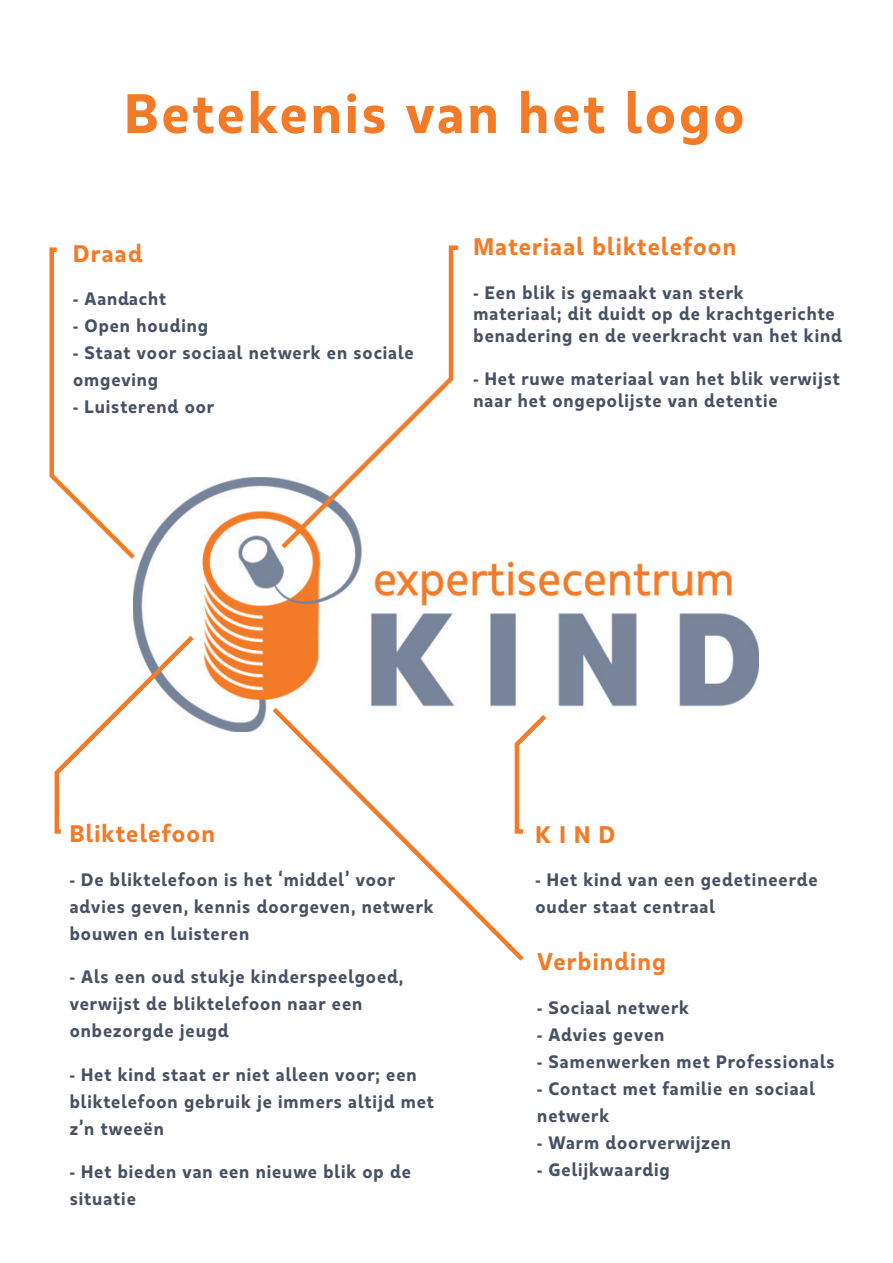
<style>
.page{position:relative;width:893px;height:1263px;background:#fff}
.page>*{position:absolute;margin:0;border:0;box-sizing:border-box;transform-origin:0 0}
.t1{font:800 55.5px "Urbani";letter-spacing:.05em;color:#f37b27}
.t2{font:800 24px "Urbani";letter-spacing:.05em;color:#f37b27}
.t3{font:800 18px/27px "Urbani";letter-spacing:.05em;color:#475163}
</style>
<div class="page">
<img style="left:134px;top:478px;width:625px;height:253px">
<svg style="left:277px;top:245px;width:186px;height:308px"></svg>
<svg style="left:54px;top:631px;width:144px;height:203px"></svg>
<svg style="left:49px;top:247px;width:91px;height:317px"></svg>
<svg style="left:528px;top:710px;width:23px;height:27px"></svg>
<svg style="left:268px;top:703px;width:260px;height:258px"></svg>
<h1 class="t1" style="left:124px;top:79px;width:622px">Betekenis van het logo</h1>
<h2 class="t2" style="left:73px;top:239px;width:71px">Draad</h2>
<p class="t3" style="left:73px;top:286px;width:95px">- Aandacht</p>
<p class="t3" style="left:73px;top:313px;width:136px">- Open houding</p>
<p class="t3" style="left:73px;top:340px;width:342px">- Staat voor sociaal netwerk en sociale omgeving</p>
<p class="t3" style="left:73px;top:394px;width:142px">- Luisterend oor</p>
<h2 class="t2" style="left:474px;top:232px;width:264px">Materiaal bliktelefoon</h2>
<p class="t3" style="left:474px;top:282px;width:370px;line-height:21.6px">- Een blik is gemaakt van sterk<br>materiaal; dit duidt op de krachtgerichte benadering en de veerkracht van het kind</p>
<p class="t3" style="left:474px;top:368px;width:368px;line-height:21.6px">- Het ruwe materiaal van het blik verwijst naar het ongepolijste van detentie</p>
<h2 class="t2" style="left:70px;top:819px;width:147px">Bliktelefoon</h2>
<p class="t3" style="left:70px;top:866px;width:365px">- De bliktelefoon is het ‘middel’ voor advies geven, kennis doorgeven, netwerk bouwen en luisteren</p>
<p class="t3" style="left:70px;top:963px;width:335px">- Als een oud stukje kinderspeelgoed, verwijst de bliktelefoon naar een onbezorgde jeugd</p>
<p class="t3" style="left:70px;top:1061px;width:366px">- Het kind staat er niet alleen voor; een bliktelefoon gebruik je immers altijd met z’n tweeën</p>
<p class="t3" style="left:70px;top:1158px;width:343px">- Het bieden van een nieuwe blik op de situatie</p>
<h2 class="t2" style="left:535px;top:820px;width:81px">K I N D</h2>
<p class="t3" style="left:535px;top:866px;width:284px">- Het kind van een gedetineerde ouder staat centraal</p>
<h2 class="t2" style="left:537px;top:947px;width:130px">Verbinding</h2>
<p class="t3" style="left:537px;top:994px;width:153px">- Sociaal netwerk</p>
<p class="t3" style="left:537px;top:1021px;width:129px">- Advies geven</p>
<p class="t3" style="left:537px;top:1048px;width:299px">- Samenwerken met Professionals</p>
<p class="t3" style="left:537px;top:1075px;width:279px">- Contact met familie en sociaal netwerk</p>
<p class="t3" style="left:537px;top:1129px;width:195px">- Warm doorverwijzen</p>
<p class="t3" style="left:537px;top:1156px;width:134px">- Gelijkwaardig</p>
</div>
